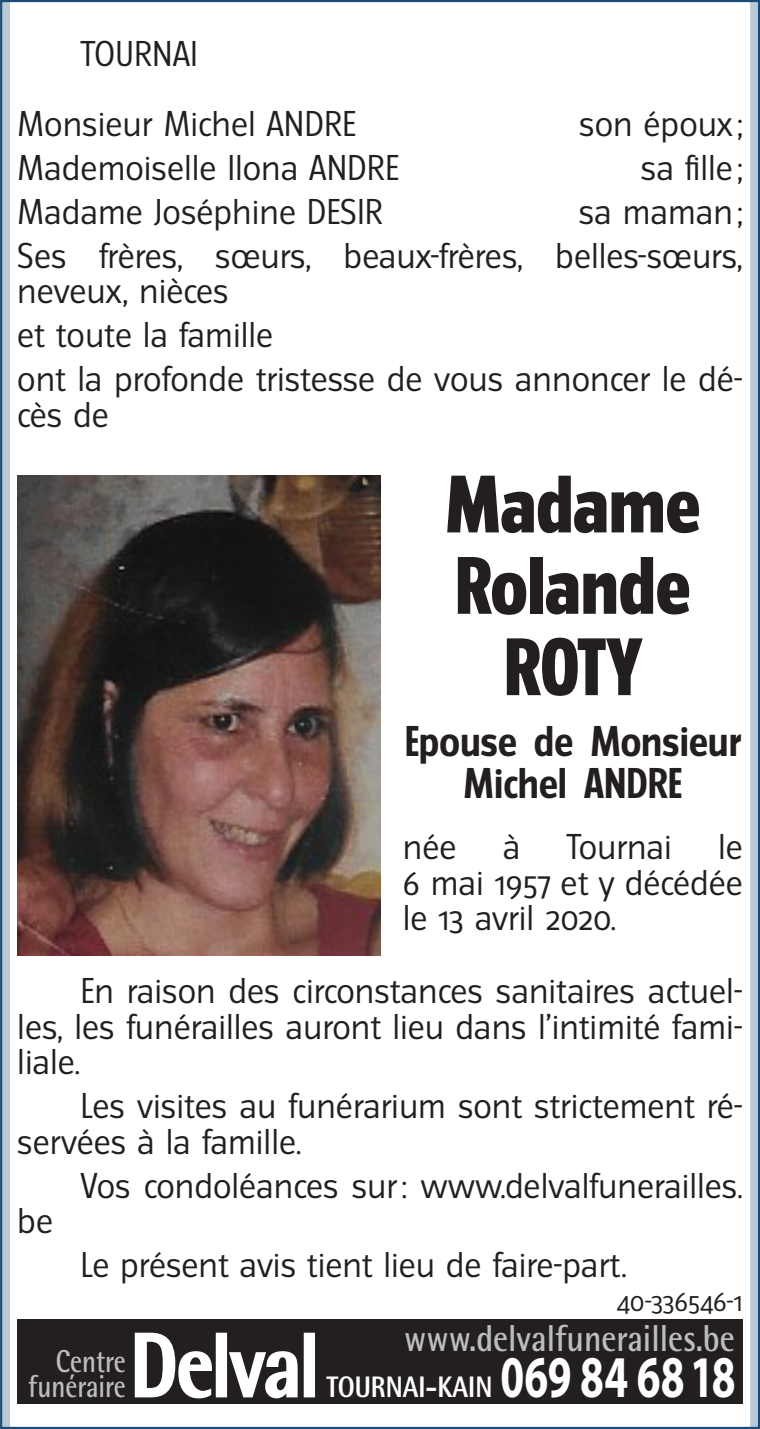
<style>
.page{position:relative;width:760px;height:1429px;background:#fff}
.page>*{position:absolute;margin:0;border:0;box-sizing:border-box;transform-origin:0 0}
.t1{font:800 91.2px "Rotis Semi Sans";letter-spacing:-.03em;color:#fff;scale:.86 1}
.t2{font:800 72.8px/81.2px "Turmino";color:#231f20;text-align:center}
.t3{font:700 59.2px "Myriad";letter-spacing:.005em;color:#fff;scale:.72 1}
.t4{font:700 38.4px/42.8px "Turmino";color:#231f20;text-align:center}
.t5{font:700 37.6px "Rotis Semi Sans";color:#bcbdc0;scale:.86 1}
.t6{font:32px/35.6px "Turmino";color:#231f20}
.t7{font:700 31.6px/24.8px "Rotis Semi Sans";color:#bcbdc0;text-align:right;scale:.82 1}
.t8{font:800 29.6px "Rotis Semi Sans";color:#fff;scale:.86 1}
.t9{font:25.6px "Turmino";letter-spacing:-.01em;color:#231f20}
</style>
<div class="page">
<svg style="left:0;top:0;width:10px;height:1429px;background:#97aec0"></svg>
<div style="left:750px;top:0;width:10px;height:1429px;background:#bacad5"></div>
<div style="left:17px;top:1319px;width:726px;height:84px;background:#231f20"></div>
<svg style="left:134px;top:1332px;width:78px;height:67px"></svg>
<div style="left:216px;top:1332px;width:11px;height:65px;border:2px solid #fff"></div>
<svg style="left:229px;top:1351px;width:69px;height:48px"></svg>
<div style="left:304px;top:1332px;width:11px;height:65px;border:2px solid #fff"></div>
<img style="left:17px;top:475px;width:363px;height:480px">
<p class="t6" style="left:17px;top:19px;width:340px;line-height:69.6px;text-indent:63px">TOURNAI<br>Monsieur Michel ANDRE</p>
<p class="t6" style="left:579px;top:106px;width:165px">son époux;</p>
<p class="t6" style="left:17px;top:150px;width:383px">Mademoiselle Ilona ANDRE</p>
<p class="t6" style="left:641px;top:150px;width:104px">sa fille;</p>
<p class="t6" style="left:17px;top:194px;width:367px">Madame Joséphine DESIR</p>
<p class="t6" style="left:17px;top:189px;width:727px;line-height:44px;text-align:right">sa maman;<br>Ses frères, sœurs, beaux-frères, belles-sœurs,</p>
<p class="t6" style="left:17px;top:269px;width:727px;line-height:44px">neveux, nièces<br>et toute la famille<br>ont la profonde tristesse de vous annoncer le dé-</p>
<p class="t6" style="left:17px;top:397px;width:93px">cès de</p>
<h2 class="t2" style="left:445px;top:464px;width:256px">Madame<br>Rolande<br>ROTY</h2>
<p class="t4" style="left:405px;top:719px;width:338px">Epouse de Monsieur<br>Michel ANDRE</p>
<p class="t6" style="left:403px;top:829px;width:55px">née</p>
<p class="t6" style="left:503px;top:829px;width:19px">à</p>
<p class="t6" style="left:566px;top:829px;width:107px">Tournai</p>
<p class="t6" style="left:403px;top:829px;width:341px;text-align:justify;text-indent:315px">le 6 mai 1957 et y décédée le 13 avril 2020.</p>
<p class="t6" style="left:17px;top:973px;width:727px;text-align:justify;text-indent:63px">En raison des circonstances sanitaires actuel&shy;les, les funérailles auront lieu dans l’intimité fami&shy;liale.</p>
<p class="t6" style="left:17px;top:1088px;width:727px;text-indent:63px">Les visites au funérarium sont strictement ré&shy;servées à la famille.</p>
<p class="t6" style="left:81px;top:1167px;width:663px">Vos condoléances sur: www.delvalfunerailles.</p>
<p class="t6" style="left:17px;top:1203px;width:37px">be</p>
<p class="t6" style="left:81px;top:1247px;width:548px">Le présent avis tient lieu de faire-part.</p>
<p class="t9" style="left:616px;top:1286px;width:128px">40‑336546‑1</p>
<h1 class="t1" style="left:130px;top:1307px;width:222px">Delval</h1>
<p class="t5" style="left:404px;top:1315px;width:386px">www.delvalfunerailles.be</p>
<p class="t8" style="left:326px;top:1368px;width:194px">TOURNAI-KAIN</p>
<p class="t7" style="left:28px;top:1348px;width:121px">Centre funéraire</p>
<h3 class="t3" style="left:500px;top:1346px;width:328px">069 84 6818</h3>
</div>
